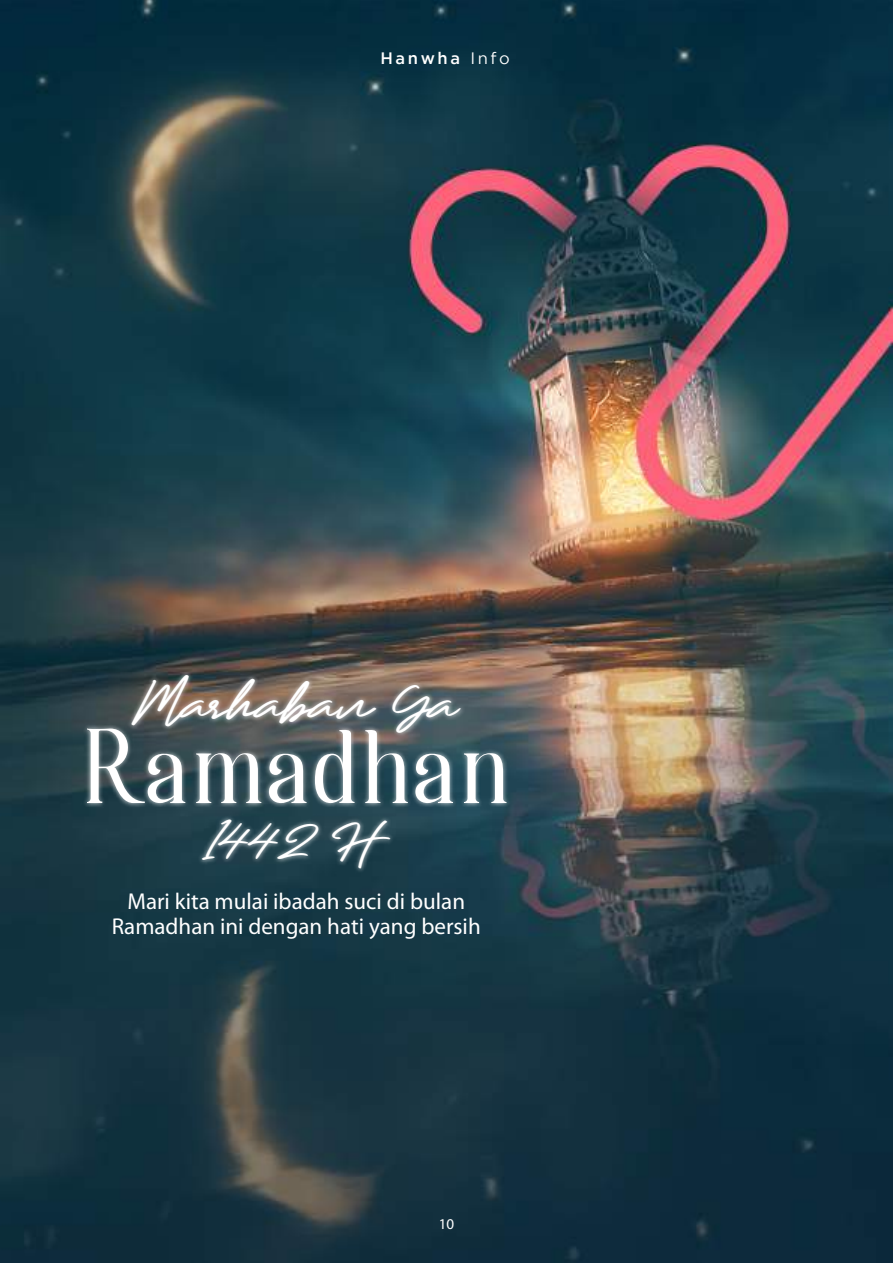
<style>
.page{position:relative;width:893px;height:1263px;background:#fff}
.page>*{position:absolute;margin:0;border:0;box-sizing:border-box;transform-origin:0 0}
.t1{font:89.55px "Calling Loves";color:#fff}
.t2{font:46.2px "Calling Loves Script";color:#fff}
.t3{font:22.95px/25px "Myriad Pro";color:#fff;text-align:center}
.t4{font:500 16.5px "Gotham";letter-spacing:.16em;color:#fff}
.t5{font:15px "Myriad Pro";color:#fff}
.s1{font-weight:400}
</style>
<div class="page">
<img style="left:0;top:0;width:893px;height:1263px">
<img style="left:78px;top:621px;width:437px;height:53px">
<div style="left:148px;top:858px;width:297px;height:65px;background:#173b47"></div>
<img style="left:33px;top:674px;width:528px;height:184px">
<p class="t4" style="left:380px;top:48px;width:131px">Hanwha <span class="s1">Info</span></p>
<h2 class="t2" style="left:136px;top:667px;width:325px">Marhaban Ya</h2>
<h1 class="t1" style="left:81px;top:710px;width:433px">Ramadhan</h1>
<h2 class="t2" style="left:202px;top:808px;width:178px">1442 H</h2>
<p class="t3" style="left:112px;top:888px;width:370px">Mari kita mulai ibadah suci di bulan<br>Ramadhan ini dengan hati yang bersih</p>
<p class="t5" style="left:439px;top:1214px;width:17px">10</p>
</div>
